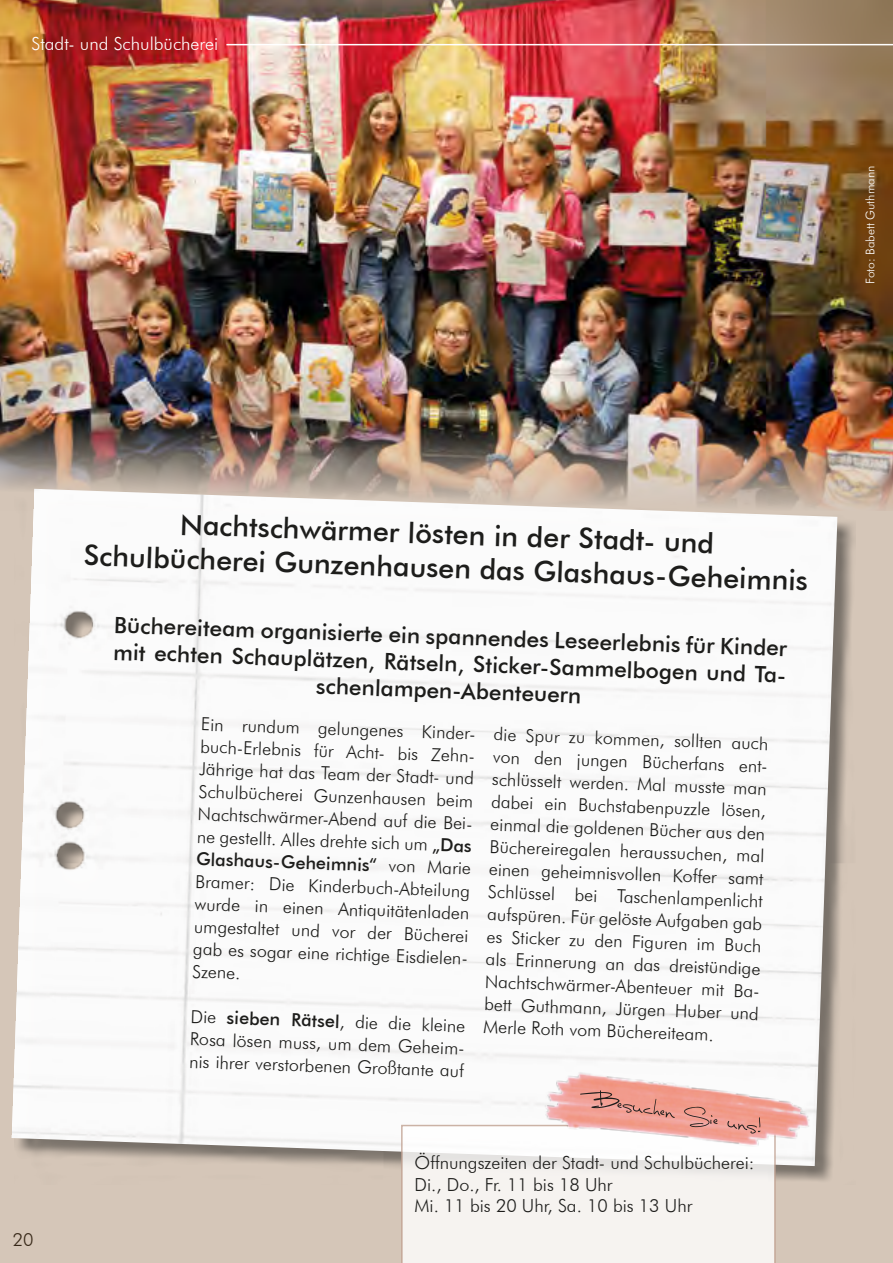
<style>
.page{position:relative;width:893px;height:1263px;background:#d5c6b8}
.page>*{position:absolute;margin:0;border:0;box-sizing:border-box;transform-origin:0 0}
.t1{font:500 28.5px/34.2px "Futura BT";color:#1d1d1b;text-align:center}
.t2{font:500 22.5px/27px "Futura BT";color:#1d1d1b;text-align:center}
.t3{font:300 18px/22.5px "Futura BT";color:#1d1d1b}
.t4{font:300 18px "Futura BT";color:#fff}
.t5{font:300 12px "Futura BT";color:#fff}
.s1{font-weight:500}
</style>
<div class="page">
<img style="left:0;top:0;width:893px;height:510px">
<div style="left:14px;top:491px;width:842px;height:693px;background:#1d1d1b;opacity:.5"></div>
<img style="left:12px;top:489px;width:825px;height:677px">
<svg style="left:401px;top:1125px;width:375px;height:138px;background:#f5f2ef"></svg>
<img style="left:520px;top:1063px;width:335px;height:111px">
<svg style="left:580px;top:1090px;width:180px;height:43px;background:#e69c90"></svg>
<hr style="left:226px;top:44px;width:667px;height:1px;background:#fff">
<p class="t4" style="left:31px;top:32px;width:188px">Stadt- und Schulbücherei</p>
<p class="t5" style="left:863px;top:284px;width:119px;rotate:-90deg">Foto: Babett Guthmann</p>
<p class="t3" style="left:13px;top:1228px;width:22px">20</p>
<h1 class="t1" style="left:86px;top:504px;width:726px;rotate:2deg">Nachtschwärmer lösten in der Stadt- und<br>Schulbücherei Gunzenhausen das Glashaus-Geheimnis</h1>
<p class="t2" style="left:115px;top:611px;width:677px;rotate:2deg">Büchereiteam organisierte ein spannendes Leseerlebnis für Kinder mit echten Schauplätzen, Rätseln, Sticker-Sammelbogen und Ta&shy;schenlampen-Abenteuern</p>
<p class="t3" style="left:201px;top:712px;width:279px;rotate:2deg">Ein rundum gelungenes Kinder&shy;buch-Erlebnis für Acht- bis Zehn-<br>Jährige hat das Team der Stadt- und<br>Schulbücherei Gunzenhausen beim<br>Nachtschwärmer-Abend auf die Bei&shy;ne gestellt. Alles drehte sich um <span class="s1">„Das<br>Glashaus-Geheimnis“</span> von Marie<br>Bramer: Die Kinderbuch-Abteilung wurde in einen Antiquitätenladen umgestaltet und vor der Bücherei gab es sogar eine richtige Eisdielen-<br>Szene.</p>
<p class="t3" style="left:191px;top:1005px;width:279px;rotate:2deg">Die <span class="s1">sieben Rätsel</span>, die die kleine<br>Rosa lösen muss, um dem Geheim&shy;nis ihrer verstorbenen Großtante auf</p>
<p class="t3" style="left:494px;top:723px;width:279px;rotate:2deg">die Spur zu kommen, sollten auch von den jungen Bücherfans ent&shy;schlüsselt werden. Mal musste man dabei ein Buchstabenpuzzle lösen, einmal die goldenen Bücher aus den Büchereiregalen heraussuchen, mal einen geheimnisvollen Koffer samt Schlüssel bei Taschenlampenlicht aufspüren. Für gelöste Aufgaben gab es Sticker zu den Figuren im Buch als Erinnerung an das dreistündige Nachtschwärmer-Abenteuer mit Ba&shy;bett Guthmann, Jürgen Huber und Merle Roth vom Büchereiteam.</p>
<p class="t3" style="left:415px;top:1151px;width:341px;line-height:21.6px">Öffnungszeiten der Stadt- und Schulbücherei:<br>Di., Do., Fr. 11 bis 18 Uhr<br>Mi. 11 bis 20 Uhr, Sa. 10 bis 13 Uhr</p>
</div>
